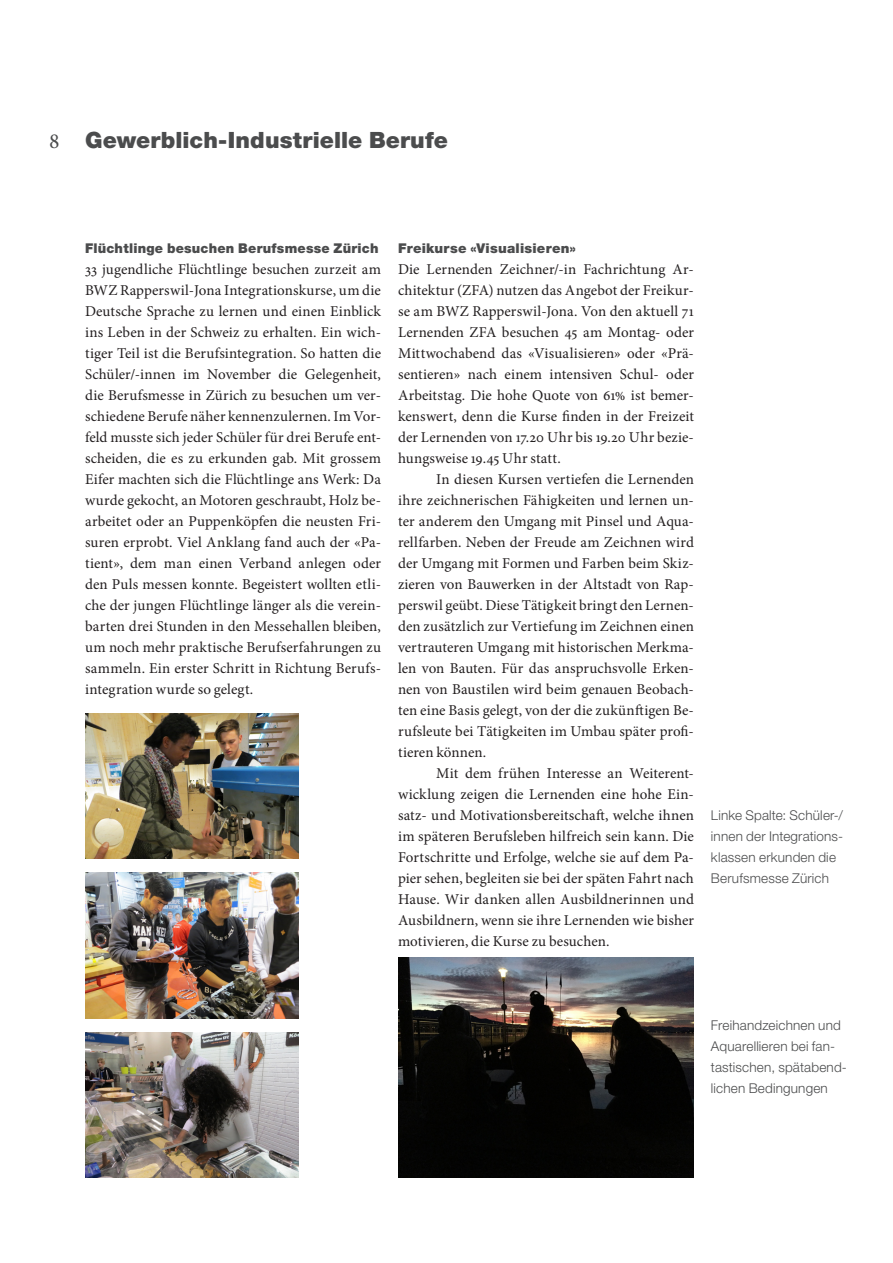
<style>
.page{position:relative;width:893px;height:1263px;background:#fff}
.page>*{position:absolute;margin:0;border:0;box-sizing:border-box;transform-origin:0 0}
.Titel_1{font:900 22.5px "Helvetica Neue LT Std";letter-spacing:.005em;color:#4b4c4d}
.Lauftext{font:15px/21px "Minion Pro";letter-spacing:.01em;color:#231f20;text-align:justify}
.Lauftext2{font:15px/21px "Minion Pro";letter-spacing:.005em;color:#231f20;text-align:justify}
.Legende{font:300 13.5px/21px "Helvetica Neue LT Std";letter-spacing:.015em;color:#4b4c4d}
.Titel_2{font:900 13.5px "Helvetica Neue LT Std";letter-spacing:.015em;color:#4b4c4d}
.s1{font-family:"Minion Pro";font-weight:400}
</style>
<div class="page">
<img style="left:398px;top:958px;width:296px;height:220px">
<img style="left:85px;top:713px;width:213px;height:146px">
<img style="left:85px;top:873px;width:213px;height:145px">
<img style="left:85px;top:1032px;width:213px;height:146px">
<p class="Titel_1" style="left:49px;top:126px;width:401px"><span class="s1">8</span> Gewerblich-Industrielle Berufe</p>
<p class="Titel_2" style="left:85px;top:240px;width:295px">Flüchtlinge besuchen Berufsmesse Zürich</p>
<p class="Lauftext" style="left:85px;top:258px;width:297px">33 jugendliche Flüchtlinge besuchen zurzeit am BWZ Rapperswil-Jona Integrationskurse, um die Deutsche Sprache zu lernen und einen Einblick ins Leben in der Schweiz zu erhalten. Ein wich&shy;tiger Teil ist die Berufsintegration. So hatten die Schüler/-innen im November die Gelegenheit, die Berufsmesse in Zürich zu besuchen um ver&shy;schiedene Berufe näher kennenzulernen. Im Vor&shy;feld musste sich jeder Schüler für drei Berufe ent&shy;scheiden, die es zu erkunden gab. Mit grossem Eifer machten sich die Flüchtlinge ans Werk: Da wurde gekocht, an Motoren geschraubt, Holz be&shy;arbeitet oder an Puppenköpfen die neusten Fri&shy;suren erprobt. Viel Anklang fand auch der «Pa&shy;tient», dem man einen Verband anlegen oder den Puls messen konnte. Begeistert wollten etli&shy;che der jungen Flüchtlinge länger als die verein&shy;barten drei Stunden in den Messehallen bleiben, um noch mehr praktische Berufserfahrungen zu sammeln. Ein erster Schritt in Richtung Berufs&shy;integration wurde so gelegt.</p>
<p class="Titel_2" style="left:398px;top:240px;width:179px">Freikurse «Visualisieren»</p>
<p class="Lauftext" style="left:398px;top:258px;width:297px">Die Lernenden Zeichner/-in Fachrichtung Ar&shy;chitektur (ZFA) nutzen das Angebot der Freikur&shy;se am BWZ Rapperswil-Jona. Von den aktuell 71<br>Lernenden ZFA besuchen 45 am Montag- oder Mittwochabend das «Visualisieren» oder «Prä&shy;sentieren» nach einem intensiven Schul- oder Arbeitstag. Die hohe Quote von 61% ist bemer&shy;kenswert, denn die Kurse finden in der Freizeit der Lernenden von 17.20 Uhr bis 19.20 Uhr bezie&shy;hungsweise 19.45 Uhr statt.</p>
<p class="Lauftext2" style="left:398px;top:468px;width:297px;text-indent:38px">In diesen Kursen vertiefen die Lernenden ihre zeichnerischen Fähigkeiten und lernen un&shy;ter anderem den Umgang mit Pinsel und Aqua&shy;rellfarben. Neben der Freude am Zeichnen wird der Umgang mit Formen und Farben beim Skiz&shy;zieren von Bauwerken in der Altstadt von Rap&shy;perswil geübt. Diese Tätigkeit bringt den Lernen&shy;den zusätzlich zur Vertiefung im Zeichnen einen vertrauteren Umgang mit historischen Merkma&shy;len von Bauten. Für das anspruchsvolle Erken&shy;nen von Baustilen wird beim genauen Beobach&shy;ten eine Basis gelegt, von der die zukünftigen Be&shy;rufsleute bei Tätigkeiten im Umbau später profi&shy;tieren können.</p>
<p class="Lauftext2" style="left:398px;top:762px;width:297px;text-indent:38px">Mit dem frühen Interesse an Weiterent&shy;wicklung zeigen die Lernenden eine hohe Ein&shy;satz- und Motivationsbereitschaft, welche ihnen im späteren Berufsleben hilfreich sein kann. Die Fortschritte und Erfolge, welche sie auf dem Pa&shy;pier sehen, begleiten sie bei der späten Fahrt nach Hause. Wir danken allen Ausbildnerinnen und Ausbildnern, wenn sie ihre Lernenden wie bisher motivieren, die Kurse zu besuchen.</p>
<p class="Legende" style="left:711px;top:804px;width:134px">Linke Spalte: Schüler-/ innen der Integrations&shy;klassen erkunden die<br>Berufsmesse Zürich</p>
<p class="Legende" style="left:711px;top:1014px;width:137px">Freihandzeichnen und<br>Aquarellieren bei fan&shy;tastischen, spätabend&shy;lichen Bedingungen</p>
</div>
